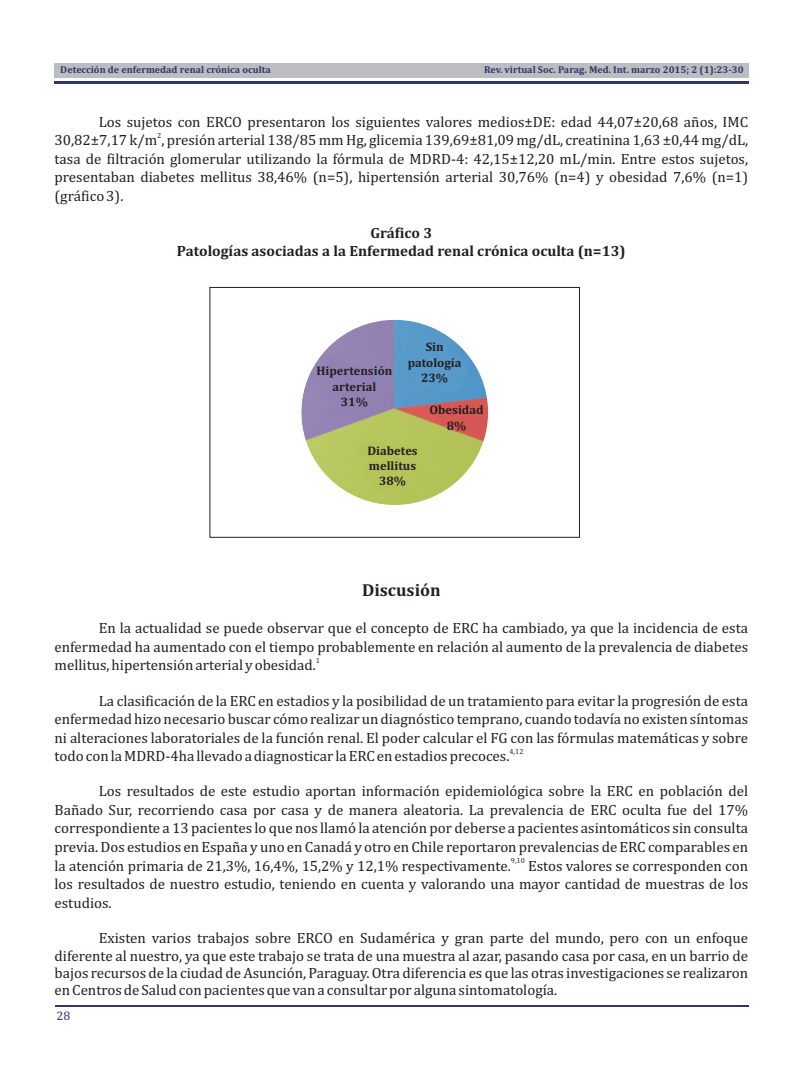
<style>
.page{position:relative;width:803px;height:1068px;background:#fff}
.page>*{position:absolute;margin:0;border:0;box-sizing:border-box;transform-origin:0 0}
.t1{font:700 17.5px "Cambria";color:#231f20}
.t2{font:15px/18.5px "Cambria";color:#231f20;text-align:justify}
.t3{font:700 15px/18.5px "Cambria";color:#231f20;text-align:center}
.t4{font:700 12.5px/15.5px "Cambria";color:#231f20;text-align:center}
.t5{font:12.5px "Cambria";color:#2d376c}
.t6{font:700 10px "Cambria";color:#2d376c}
.t7{font:7.5px "Cambria";color:#231f20}
</style>
<div class="page">
<div style="left:54px;top:63px;width:694px;height:15px;background:#bcbdc0"></div>
<hr style="left:54px;top:81px;width:694px;height:3px;background:#2d376c">
<hr style="left:56px;top:1005px;width:692px;height:1px;background:#2d376c">
<img style="left:301px;top:320px;width:187px;height:185px;border-radius:50%">
<p class="t6" style="left:60px;top:66px;width:212px">Detección de enfermedad renal crónica oculta</p>
<p class="t6" style="left:484px;top:65px;width:261px">Rev. virtual Soc. Parag. Med. Int. marzo 2015; 2 (1):23-30</p>
<p class="t2" style="left:99px;top:113px;width:650px">Los sujetos con ERCO presentaron los siguientes valores medios±DE: edad 44,07±20,68 años, IMC</p>
<p class="t7" style="left:157px;top:132px;width:6px">2</p>
<p class="t2" style="left:55px;top:132px;width:694px">30,82±7,17 k/m , presión arterial 138/85 mm Hg, glicemia 139,69±81,09 mg/dL, creatinina 1,63 ±0,44 mg/dL, tasa de filtración glomerular utilizando la fórmula de MDRD-4: 42,15±12,20 mL/min. Entre estos sujetos, presentaban diabetes mellitus 38,46% (n=5), hipertensión arterial 30,76% (n=4) y obesidad 7,6% (n=1) (gráfico 3).</p>
<p class="t3" style="left:177px;top:224px;width:450px">Gráfico 3<br>Patologías asociadas a la Enfermedad renal crónica oculta (n=13)</p>
<p class="t4" style="left:407px;top:340px;width:55px">Sin patología<br>23%</p>
<p class="t4" style="left:429px;top:403px;width:56px">Obesidad<br>8%</p>
<p class="t4" style="left:367px;top:443px;width:52px">Diabetes mellitus<br>38%</p>
<p class="t4" style="left:316px;top:364px;width:77px">Hipertensión arterial<br>31%</p>
<p class="t1" style="left:362px;top:582px;width:80px">Discusión</p>
<p class="t2" style="left:55px;top:620px;width:694px;text-align:right">En la actualidad se puede observar que el concepto de ERC ha cambiado, ya que la incidencia de esta enfermedad ha aumentado con el tiempo probablemente en relación al aumento de la prevalencia de diabetes</p>
<p class="t7" style="left:316px;top:657px;width:6px">1</p>
<p class="t2" style="left:55px;top:657px;width:263px">mellitus, hipertensión arterial y obesidad.</p>
<p class="t2" style="left:55px;top:692px;width:694px;text-indent:44px">La clasificación de la ERC en estadios y la posibilidad de un tratamiento para evitar la progresión de esta enfermedad hizo necesario buscar cómo realizar un diagnóstico temprano, cuando todavía no existen síntomas ni alteraciones laboratoriales de la función renal. El poder calcular el FG con las fórmulas matemáticas y sobre</p>
<p class="t7" style="left:509px;top:748px;width:16px">4,12</p>
<p class="t2" style="left:54px;top:748px;width:456px">todo con la MDRD-4ha llevado a diagnosticar la ERC en estadios precoces.</p>
<p class="t2" style="left:54px;top:783px;width:694px;text-indent:44px">Los resultados de este estudio aportan información epidemiológica sobre la ERC en población del Bañado Sur, recorriendo casa por casa y de manera aleatoria. La prevalencia de ERC oculta fue del 17% correspondiente a 13 pacientes lo que nos llamó la atención por deberse a pacientes asintomáticos sin consulta previa. Dos estudios en España y uno en Canadá y otro en Chile reportaron prevalencias de ERC comparables en</p>
<p class="t7" style="left:510px;top:857px;width:16px">9,10</p>
<p class="t2" style="left:54px;top:857px;width:694px">la atención primaria de 21,3%, 16,4%, 15,2% y 12,1% respectivamente. Estos valores se corresponden con los resultados de nuestro estudio, teniendo en cuenta y valorando una mayor cantidad de muestras de los estudios.</p>
<p class="t2" style="left:54px;top:930px;width:694px;line-height:17.2px;text-indent:44px">Existen varios trabajos sobre ERCO en Sudamérica y gran parte del mundo, pero con un enfoque diferente al nuestro, ya que este trabajo se trata de una muestra al azar, pasando casa por casa, en un barrio de bajos recursos de la ciudad de Asunción, Paraguay. Otra diferencia es que las otras investigaciones se realizaron en Centros de Salud con pacientes que van a consultar por alguna sintomatología.</p>
<p class="t5" style="left:57px;top:1011px;width:15px">28</p>
</div>
